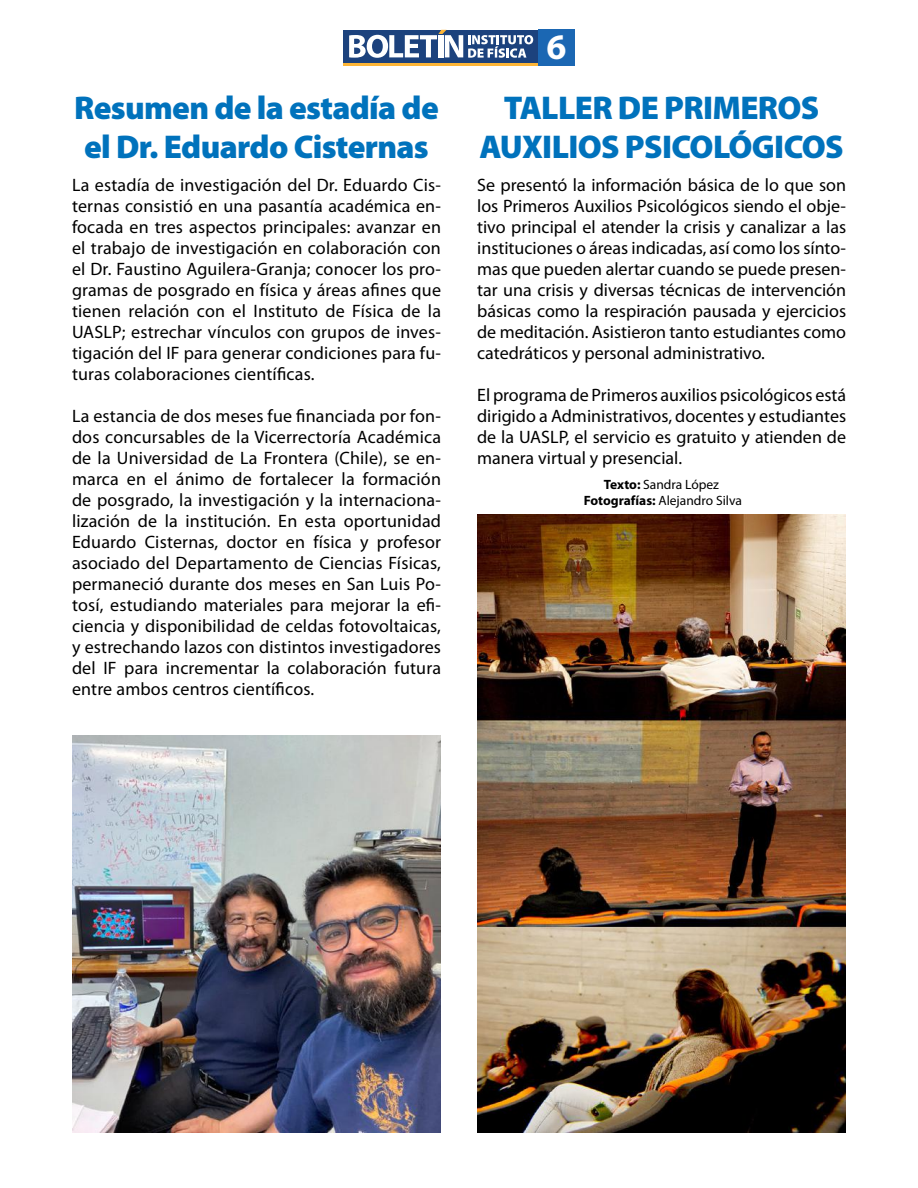
<style>
.page{position:relative;width:918px;height:1188px;background:#fff}
.page>*{position:absolute;margin:0;border:0;box-sizing:border-box;transform-origin:0 0}
.t1{font:700 36px "Myriad Pro";color:#fff}
.t2{font:900 33px/39px "Myriad Pro";letter-spacing:-.02em;color:#0072bc;text-align:center}
.t3{font:18px/21px "Myriad Pro";color:#000;text-align:justify}
.t4{font:13.5px/16.2px "Myriad Pro";color:#000;text-align:center}
.s1{font-weight:700}
</style>
<div class="page">
<hr style="left:344px;top:63px;width:194px;height:3px;background:#fdb536">
<div style="left:344px;top:30px;width:194px;height:33px;background:#1c427d"></div>
<svg style="left:349px;top:30px;width:184px;height:28px"></svg>
<div style="left:538px;top:30px;width:36px;height:36px;background:#1b67b3"></div>
<img style="left:477px;top:514px;width:369px;height:618px">
<img style="left:72px;top:736px;width:369px;height:396px">
<h2 class="t2" style="left:74px;top:89px;width:366px">Resumen de la estadía de el Dr. Eduardo Cisternas</h2>
<p class="t3" style="left:72px;top:174px;width:371px">La estadía de investigación del Dr. Eduardo Cis&shy;ternas consistió en una pasantía académica en&shy;focada en tres aspectos principales: avanzar en el trabajo de investigación en colaboración con el Dr. Faustino Aguilera-Granja; conocer los pro&shy;gramas de posgrado en física y áreas afines que tienen relación con el Instituto de Física de la UASLP; estrechar vínculos con grupos de inves&shy;tigación del IF para generar condiciones para fu&shy;turas colaboraciones científicas.</p>
<p class="t3" style="left:72px;top:405px;width:371px">La estancia de dos meses fue financiada por fon&shy;dos concursables de la Vicerrectoría Académica de la Universidad de La Frontera (Chile), se en&shy;marca en el ánimo de fortalecer la formación de posgrado, la investigación y la internaciona&shy;lización de la institución. En esta oportunidad Eduardo Cisternas, doctor en física y profesor asociado del Departamento de Ciencias Físicas, permaneció durante dos meses en San Luis Po&shy;tosí, estudiando materiales para mejorar la efi&shy;ciencia y disponibilidad de celdas fotovoltaicas, y estrechando lazos con distintos investigadores del IF para incrementar la colaboración futura entre ambos centros científicos.</p>
<h1 class="t1" style="left:547px;top:26px;width:21px">6</h1>
<h2 class="t2" style="left:479px;top:89px;width:366px">TALLER DE PRIMEROS<br>AUXILIOS PSICOLÓGICOS</h2>
<p class="t3" style="left:477px;top:174px;width:371px">Se presentó la información básica de lo que son los Primeros Auxilios Psicológicos siendo el obje&shy;tivo principal el atender la crisis y canalizar a las instituciones o áreas indicadas, así como los sínto&shy;mas que pueden alertar cuando se puede presen&shy;tar una crisis y diversas técnicas de intervención básicas como la respiración pausada y ejercicios de meditación. Asistieron tanto estudiantes como catedráticos y personal administrativo.</p>
<p class="t3" style="left:477px;top:384px;width:371px">El programa de Primeros auxilios psicológicos está dirigido a Administrativos, docentes y estudiantes de la UASLP, el servicio es gratuito y atienden de manera virtual y presencial.</p>
<p class="t4" style="left:584px;top:477px;width:160px"><span class="s1">Texto:</span> Sandra López<br><span class="s1">Fotografías:</span> Alejandro Silva</p>
</div>
